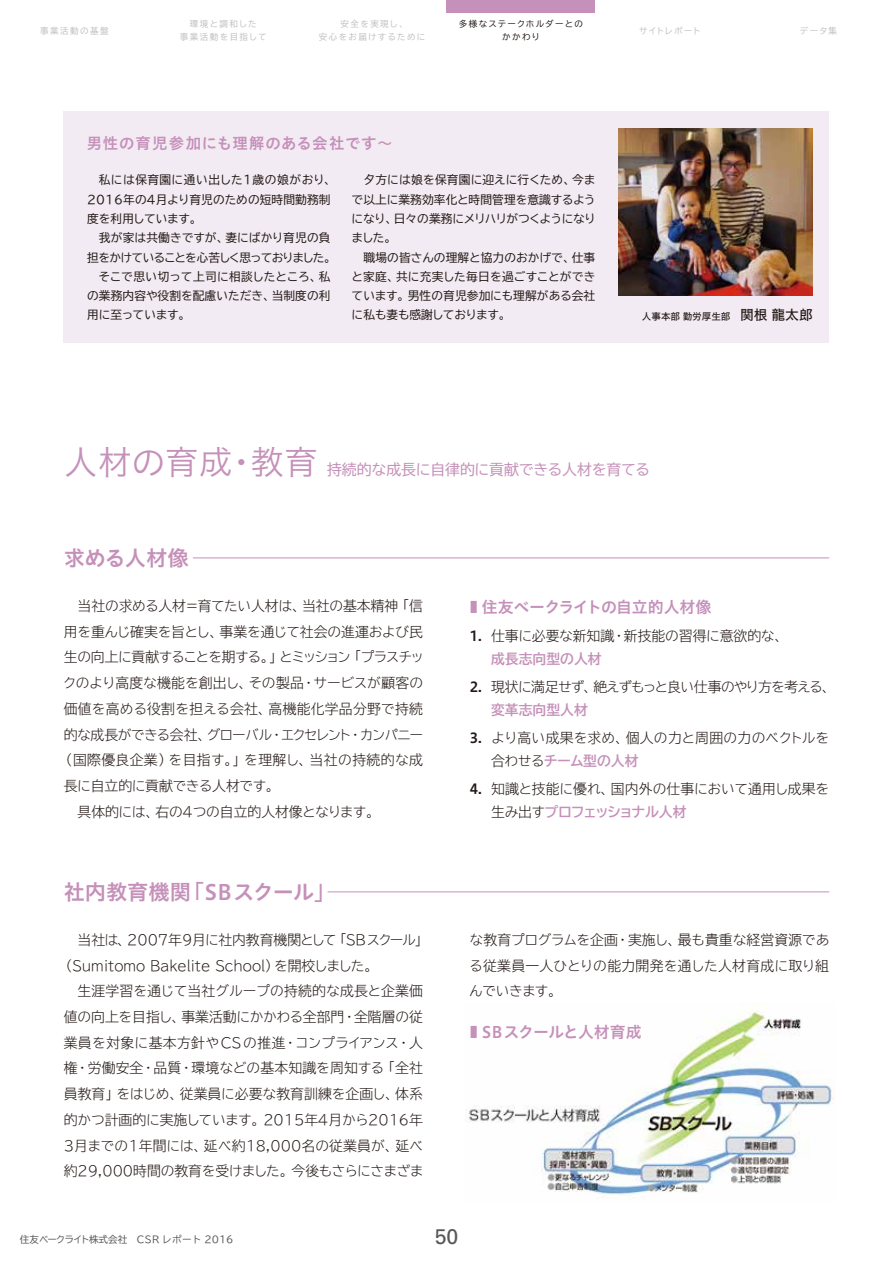
<style>
.page{position:relative;width:893px;height:1263px;background:#fff}
.page>*{position:absolute;margin:0;border:0;box-sizing:border-box;transform-origin:0 0}
.t1{font:34.05px "Hiragino UD Sans Std W3";color:#c590b9}
.t2{font:21.3px "Hiragino UD Sans Std W6";letter-spacing:-.005em;color:#c590b9}
.t3{font:21.3px "Univers";color:#595757}
.t4{font:15.9px "Hiragino UD Sans Std W6";letter-spacing:-.025em;color:#c590b9;scale:.5 1}
.t5{font:15.45px "Hiragino UD Sans Std W6";letter-spacing:.05em;color:#c590b9}
.t6{font:14.85px "TBUD Go Std";letter-spacing:-.015em;color:#c590b9}
.t7{font:300 13.8px/25.7px "TBUD Go Std Super";letter-spacing:-.01em;color:#221815;text-align:justify}
.t8{font:300 13.8px "TBUD Go Std Super";letter-spacing:-.09em;color:#221815}
.t9{font:300 13.8px "TBUD Go Std Super";letter-spacing:-.075em;color:#221815}
.t10{font:300 13.8px "TBUD Go Std Super";letter-spacing:-.065em;color:#221815}
.t11{font:300 13.8px "TBUD Go Std Super";letter-spacing:.025em;color:#221815}
.t12{font:300 13.8px "TBUD Go Std Super";letter-spacing:.01em;color:#221815}
.t13{font:300 13.8px "TBUD Go Std Super";letter-spacing:.02em;color:#221815}
.t14{font:700 13.8px "TBUD Go Std";color:#c590b9}
.t15{font:700 13.8px "TBUD Go Std";letter-spacing:-.09em;color:#c590b9}
.t16{font:700 13.8px "TBUD Go Std";letter-spacing:-.02em;color:#c590b9}
.t17{font:11.7px/19.2px "TBUD Go Std";color:#221815;text-align:justify}
.t18{font:11.7px "TBUD Go Std";letter-spacing:-.075em;color:#221815}
.t19{font:11.7px "TBUD Go Std";letter-spacing:-.02em;color:#221815}
.t20{font:9.6px "TBUD Go Std";color:#595757}
.t21{font:9.6px "Hiragino UD Sans Std W5";color:#221815}
.t22{font:8.55px/12.8px "TBUD Go Std";letter-spacing:.155em;color:#bfc0c0;text-align:center}
.t23{font:8.55px/12.8px "TBUD Go Std";letter-spacing:.135em;color:#221815;text-align:center}
.t24{font:8.55px "TBUD Go Std";letter-spacing:.175em;color:#bfc0c0}
.t25{font:8.55px "TBUD Go Std";letter-spacing:.045em;color:#bfc0c0}
.s1{font-size:13.8px}
.s2{font-family:"Hiragino UD Sans Std W6";font-weight:400}
.s3{font-family:"TBUD Go Std Super";font-weight:300;color:#221815}
</style>
<div class="page">
<img style="left:465px;top:1003px;width:369px;height:195px">
<hr style="left:64px;top:558px;width:765px;height:1px;background:#c590b9">
<div style="left:64px;top:552px;width:129px;height:12px;background:#fff"></div>
<hr style="left:64px;top:892px;width:765px;height:1px;background:#c590b9">
<div style="left:64px;top:886px;width:264px;height:12px;background:#fff"></div>
<div style="left:64px;top:111px;width:765px;height:231px;background:#f3ebf3"></div>
<img style="left:619px;top:128px;width:194px;height:168px">
<div style="left:446px;top:0;width:149px;height:13px;background:#c590b9"></div>
<p class="t22" style="left:180px;top:18px;width:88px">環境と調和した<br>事業活動を目指して</p>
<p class="t23" style="left:459px;top:18px;width:126px">多様なステークホルダーとのかかわり</p>
<p class="t22" style="left:800px;top:24px;width:39px">データ集</p>
<p class="t24" style="left:40px;top:23px;width:70px">事業活動の基盤</p>
<p class="t22" style="left:319px;top:18px;width:108px">安全を実現し、<br>安心をお届けするために</p>
<p class="t25" style="left:639px;top:23px;width:63px">サイトレポート</p>
<p class="t5" style="left:87px;top:132px;width:307px">男性の育児参加にも理解のある会社です～</p>
<p class="t17" style="left:87px;top:170px;width:250px;text-align:left;text-indent:12px">私には保育園に通い出した1歳の娘がおり、<br>2016年の4月より育児のための短時間勤務制度を利用しています。</p>
<p class="t17" style="left:99px;top:228px;width:233px">我が家は共働きですが、妻にばかり育児の負</p>
<p class="t18" style="left:87px;top:247px;width:250px">担をかけていることを心苦しく思っておりました。</p>
<p class="t17" style="left:99px;top:267px;width:234px">そこで思い切って上司に相談したところ、私</p>
<p class="t17" style="left:87px;top:286px;width:245px">の業務内容や役割を配慮いただき、当制度の利</p>
<p class="t19" style="left:87px;top:305px;width:105px">用に至っています。</p>
<p class="t17" style="left:351px;top:170px;width:246px;text-indent:12px">夕方には娘を保育園に迎えに行くため、今まで以上に業務効率化と時間管理を意識するようになり、日々の業務にメリハリがつくようになりました。</p>
<p class="t17" style="left:351px;top:247px;width:245px;text-indent:12px">職場の皆さんの理解と協力のおかげで、仕事と家庭、共に充実した毎日を過ごすことができています。男性の育児参加にも理解がある会社に私も妻も感謝しております。</p>
<p class="t21" style="left:642px;top:310px;width:172px">人事本部勤労厚生部 <span class="s1">関根龍太郎</span></p>
<h1 class="t1" style="left:64px;top:436px;width:256px">人材の育成・教育</h1>
<p class="t6" style="left:327px;top:457px;width:325px">持続的な成長に自律的に貢献できる人材を育てる</p>
<h2 class="t2" style="left:64px;top:542px;width:126px">求める人材像</h2>
<p class="t7" style="left:78px;top:593px;width:347px">当社の求める人材＝育てたい人材は、当社の基本精神「信</p>
<p class="t7" style="left:64px;top:618px;width:361px">用を重んじ確実を旨とし、事業を通じて社会の進運および民</p>
<p class="t8" style="left:64px;top:646px;width:362px">生の向上に貢献することを期する。」とミッション「プラスチッ</p>
<p class="t7" style="left:63px;top:670px;width:362px">クのより高度な機能を創出し、その製品・サービスが顧客の</p>
<p class="t13" style="left:64px;top:697px;width:361px">価値を高める役割を担える会社、高機能化学品分野で持続</p>
<p class="t9" style="left:64px;top:723px;width:361px">的な成長ができる会社、グローバル・エクセレント・カンパニー</p>
<p class="t11" style="left:59px;top:749px;width:366px">（国際優良企業）を目指す。」を理解し、当社の持続的な成</p>
<p class="t7" style="left:64px;top:772px;width:217px">長に自立的に貢献できる人材です。</p>
<p class="t7" style="left:78px;top:798px;width:304px">具体的には、右の4つの自立的人材像となります。</p>
<p class="t4" style="left:470px;top:595px;width:485px">■ 住友ベークライトの自立的人材像</p>
<p class="t7" style="left:470px;top:622px;width:320px"><span class="s2">1.</span> 仕事に必要な新知識・新技能の習得に意欲的な、</p>
<p class="t14" style="left:491px;top:648px;width:112px">成長志向型の人材</p>
<p class="t10" style="left:470px;top:675px;width:367px"><span class="s2">2.</span> 現状に満足せず、絶えずもっと良い仕事のやり方を考える、</p>
<p class="t14" style="left:491px;top:699px;width:98px">変革志向型人材</p>
<p class="t12" style="left:470px;top:726px;width:361px"><span class="s2">3.</span> より高い成果を求め、個人の力と周囲の力のベクトルを</p>
<p class="t16" style="left:491px;top:750px;width:149px"><span class="s3">合わせる</span>チーム型の人材</p>
<p class="t7" style="left:470px;top:775px;width:361px"><span class="s2">4.</span> 知識と技能に優れ、国内外の仕事において通用し成果を</p>
<p class="t15" style="left:491px;top:801px;width:197px"><span class="s3">生み出す</span>プロフェッショナル人材</p>
<h2 class="t2" style="left:64px;top:876px;width:273px">社内教育機関「SBスクール」</h2>
<p class="t7" style="left:59px;top:926px;width:372px;text-indent:19px">当社は、2007年9月に社内教育機関として「SBスクール」（Sumitomo Bakelite School）を開校しました。</p>
<p class="t7" style="left:64px;top:978px;width:361px;text-indent:14px">生涯学習を通じて当社グループの持続的な成長と企業価値の向上を目指し、事業活動にかかわる全部門・全階層の従業員を対象に基本方針やCSの推進・コンプライアンス・人権・労働安全・品質・環境などの基本知識を周知する「全社員教育」をはじめ、従業員に必要な教育訓練を企画し、体系的かつ計画的に実施しています。2015年4月から2016年3月までの1年間には、延べ約18,000名の従業員が、延べ約29,000時間の教育を受けました。今後もさらにさまざま</p>
<p class="t7" style="left:469px;top:926px;width:362px">な教育プログラムを企画・実施し、最も貴重な経営資源である従業員一人ひとりの能力開発を通した人材育成に取り組んでいきます。</p>
<p class="t4" style="left:470px;top:1020px;width:346px">■ SBスクールと人材育成</p>
<p class="t20" style="left:20px;top:1231px;width:215px">住友ベークライト株式会社　CSR レポート 2016</p>
<h2 class="t3" style="left:435px;top:1223px;width:25px">50</h2>
</div>
